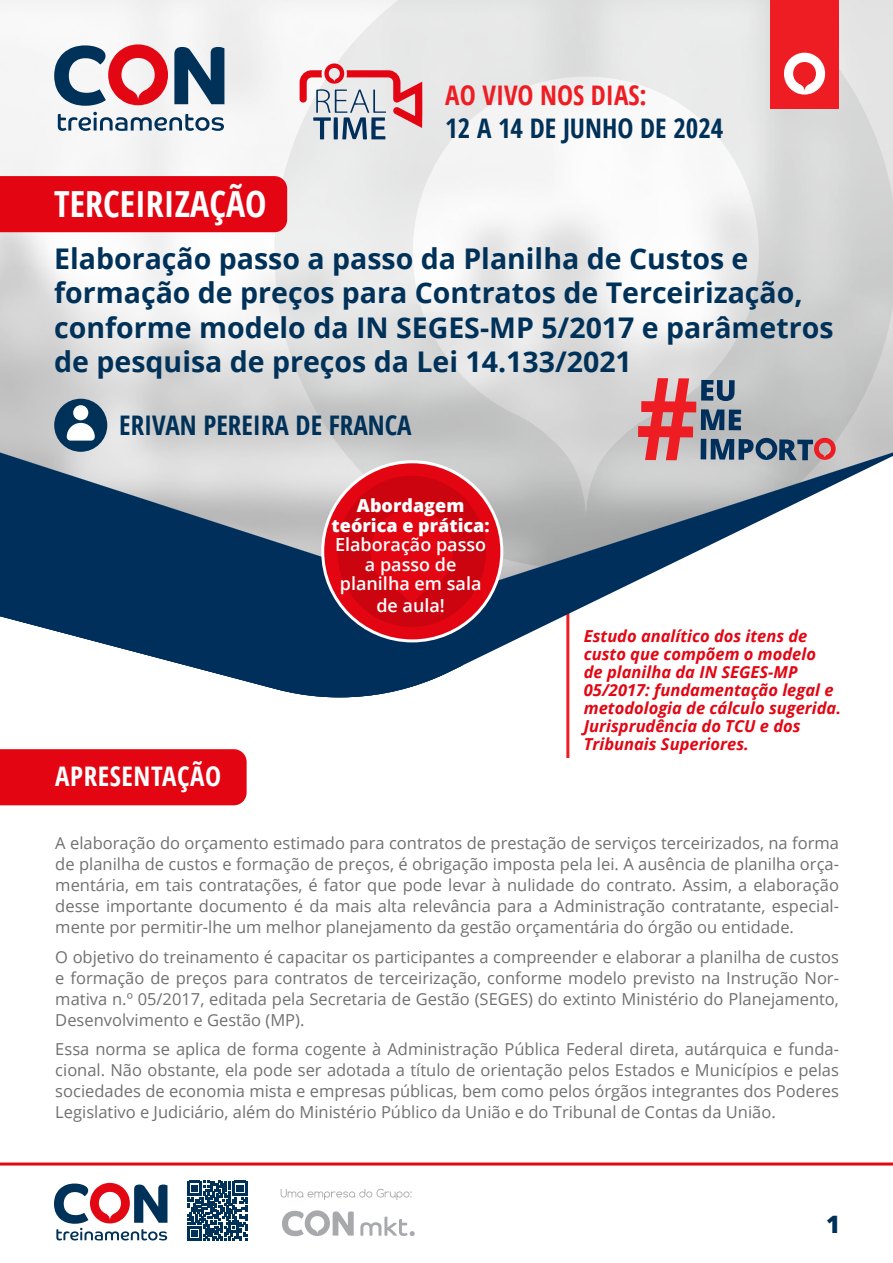
<style>
.page{position:relative;width:893px;height:1263px;background:#fff}
.page>*{position:absolute;margin:0;border:0;box-sizing:border-box;transform-origin:0 0}
.t1{font:700 condensed 36px "Open Sans";color:#fff}
.t2{font:700 28.5px/34.2px "Open Sans";color:#003158}
.t3{font:700 condensed 27px "Open Sans";color:#003158}
.t4{font:700 condensed 27px "Open Sans";color:#ee1d23}
.t5{font:700 condensed 27px "Open Sans";letter-spacing:.02em;color:#fff}
.t6{font:800 24px "Open Sans";color:#003158}
.t7{font:600 18px/19.5px "Open Sans";color:#fff;text-align:center}
.t8{font:800 18px/19.5px "Open Sans";color:#fff;text-align:center}
.t9{font:16.5px/21px "Open Sans";color:#707070;text-align:justify}
.t10{font:italic 700 16.5px/18px "Open Sans";color:#e30613}
</style>
<div class="page">
<hr style="left:566px;top:591px;width:3px;height:167px;background:#ee1d23">
<img style="left:0;top:0;width:893px;height:446px">
<svg style="left:326px;top:446px;width:567px;height:258px"></svg>
<svg style="left:0;top:446px;width:463px;height:251px;background:#57748f"></svg>
<svg style="left:0;top:1162px;width:893px;height:79px"></svg>
<svg style="left:281px;top:1189px;width:131px;height:11px"></svg>
<svg style="left:360px;top:1216px;width:55px;height:20px"></svg>
<svg style="left:282px;top:1210px;width:72px;height:26px"></svg>
<svg style="left:54px;top:1183px;width:113px;height:57px"></svg>
<svg style="left:187px;top:1181px;width:60px;height:60px"></svg>
<svg style="left:54px;top:44px;width:170px;height:62px"></svg>
<svg style="left:58px;top:112px;width:166px;height:19px"></svg>
<div style="left:771px;top:0;width:68px;height:109px;background:#ee1d23"></div>
<svg style="left:784px;top:53px;width:41px;height:42px"></svg>
<svg style="left:638px;top:378px;width:198px;height:82px;background:#ae9199"></svg>
<div style="left:54px;top:399px;width:53px;height:53px;background:#003158;border-radius:50%"></div>
<div style="left:73px;top:405px;width:15px;height:15px;background:#fff;border-radius:50%"></div>
<svg style="left:67px;top:423px;width:28px;height:18px"></svg>
<svg style="left:323px;top:462px;width:179px;height:179px;background:#e72b36"></svg>
<svg style="left:337px;top:476px;width:149px;height:151px;background:#d10f1b"></svg>
<div style="left:0;top:176px;width:287px;height:56px;background:#e30512"></div>
<svg style="left:300px;top:63px;width:122px;height:77px;background:#cfaeb6"></svg>
<div style="left:0;top:749px;width:247px;height:56px;background:#e30512"></div>
<h3 class="t4" style="left:445px;top:77px;width:203px">AO VIVO NOS DIAS:</h3>
<h3 class="t3" style="left:445px;top:109px;width:280px">12 A 14 DE JUNHO DE 2024</h3>
<h1 class="t1" style="left:54px;top:178px;width:214px">TERCEIRIZAÇÃO</h1>
<h2 class="t2" style="left:54px;top:241px;width:781px">Elaboração passo a passo da Planilha de Custos e formação de preços para Contratos de Terceirização, conforme modelo da IN SEGES-MP 5/2017 e parâmetros de pesquisa de preços da Lei 14.133/2021</h2>
<h3 class="t3" style="left:119px;top:407px;width:294px">ERIVAN PEREIRA DE FRANCA</h3>
<p class="t5" style="left:55px;top:757px;width:167px">APRESENTAÇÃO</p>
<p class="t8" style="left:332px;top:495px;width:160px">Abordagem teórica e prática:</p>
<p class="t7" style="left:335px;top:535px;width:153px">Elaboração passo a passo de planilha em sala</p>
<p class="t7" style="left:376px;top:595px;width:70px">de aula!</p>
<p class="t10" style="left:584px;top:627px;width:259px">Estudo analítico dos itens de custo que compõem o modelo<br>de planilha da IN SEGES-MP<br>05/2017: fundamentação legal e metodologia de cálculo sugerida.<br>Jurisprudência do TCU e dos<br>Tribunais Superiores.</p>
<p class="t9" style="left:55px;top:832px;width:785px">A elaboração do orçamento estimado para contratos de prestação de serviços terceirizados, na forma de planilha de custos e formação de preços, é obrigação imposta pela lei. A ausência de planilha orça&shy;mentária, em tais contratações, é fator que pode levar à nulidade do contrato. Assim, a elaboração desse importante documento é da mais alta relevância para a Administração contratante, especial&shy;mente por permitir-lhe um melhor planejamento da gestão orçamentária do órgão ou entidade.</p>
<p class="t9" style="left:55px;top:946px;width:785px">O objetivo do treinamento é capacitar os participantes a compreender e elaborar a planilha de custos e formação de preços para contratos de terceirização, conforme modelo previsto na Instrução Nor&shy;mativa n.º 05/2017, editada pela Secretaria de Gestão (SEGES) do extinto Ministério do Planejamento, Desenvolvimento e Gestão (MP).</p>
<p class="t9" style="left:55px;top:1038px;width:785px">Essa norma se aplica de forma cogente à Administração Pública Federal direta, autárquica e funda&shy;cional. Não obstante, ela pode ser adotada a título de orientação pelos Estados e Municípios e pelas sociedades de economia mista e empresas públicas, bem como pelos órgãos integrantes dos Poderes Legislativo e Judiciário, além do Ministério Público da União e do Tribunal de Contas da União.</p>
<h3 class="t6" style="left:826px;top:1206px;width:16px">1</h3>
</div>
